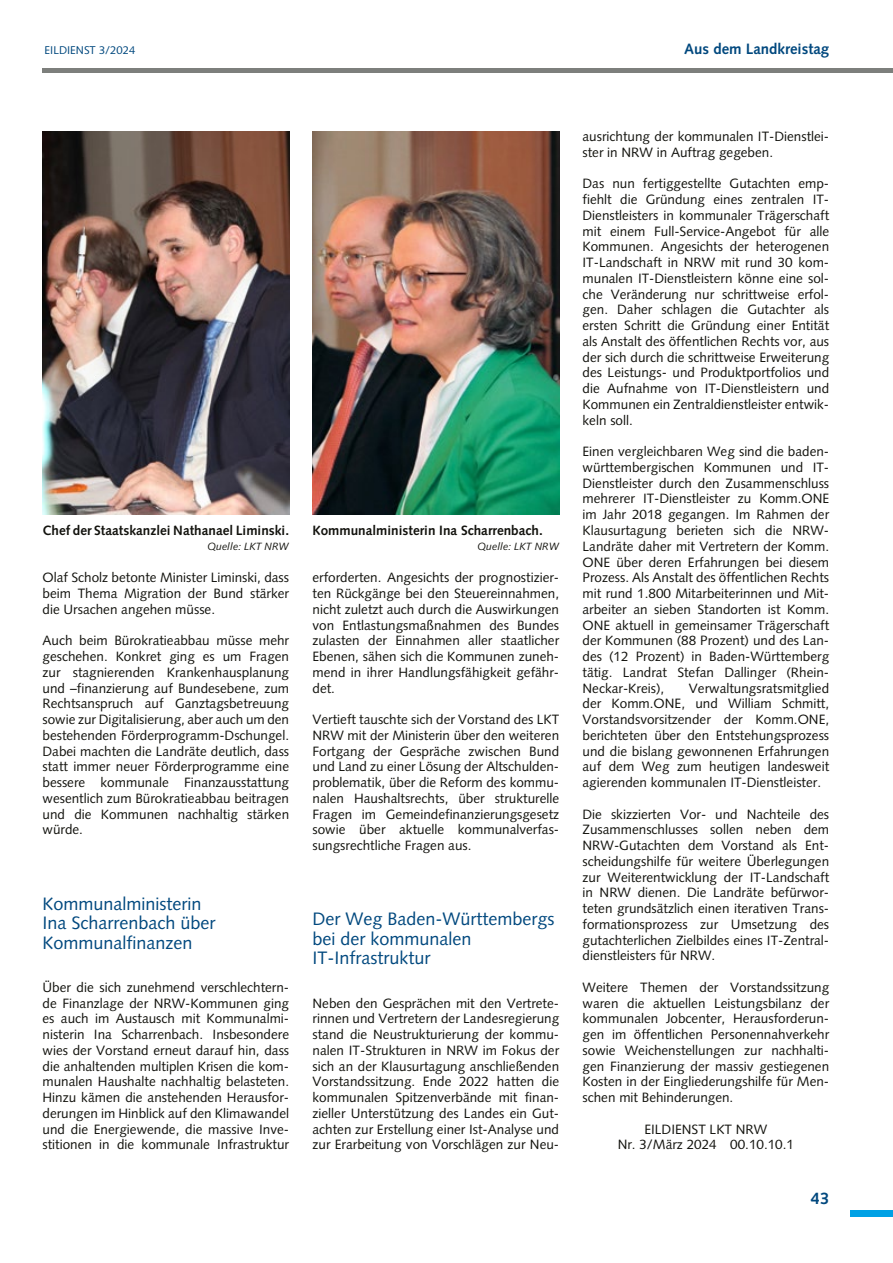
<style>
.page{position:relative;width:893px;height:1263px;background:#fff}
.page>*{position:absolute;margin:0;border:0;box-sizing:border-box;transform-origin:0 0}
.Zwischenhead_2zeilig{font:18px/19.5px "Syntax";color:#00487e}
.t1{font:700 16.5px "Syntax";color:#00487e}
.t2{font:700 15px "Syntax";color:#00487e}
.Bodytext{font:13.5px/15.8px "Syntax";color:#12120d;text-align:justify}
.Bildtext{font:700 13.5px "Syntax";color:#12120d}
.t3{font:11.25px "Syntax";color:#00487e}
.Bildtext-2{font:italic 10.5px "Syntax";color:#12120d}
</style>
<div class="page">
<hr style="left:43px;top:68px;width:850px;height:4px;background:#7d7f7c">
<div style="left:850px;top:1210px;width:43px;height:6px;background:#00a1e5"></div>
<img style="left:313px;top:132px;width:246px;height:382px">
<img style="left:43px;top:132px;width:246px;height:382px">
<p class="t3" style="left:45px;top:43px;width:92px">EILDIENST 3/2024</p>
<p class="t2" style="left:684px;top:40px;width:146px">Aus dem Landkreistag</p>
<p class="Bildtext" style="left:43px;top:523px;width:248px">Chef der Staatskanzlei Nathanael Liminski.</p>
<p class="Bildtext-2" style="left:207px;top:540px;width:83px">Quelle: LKT NRW</p>
<p class="Bodytext" style="left:43px;top:570px;width:248px">Olaf Scholz betonte Minister Liminski, dass beim Thema Migration der Bund stärker die Ursachen angehen müsse.</p>
<p class="Bodytext" style="left:43px;top:633px;width:248px">Auch beim Bürokratieabbau müsse mehr geschehen. Konkret ging es um Fragen zur stagnierenden Krankenhausplanung und –finanzierung auf Bundesebene, zum Rechtsanspruch auf Ganztagsbetreuung sowie zur Digitalisierung, aber auch um den bestehenden Förderprogramm-Dschungel.<br>Dabei machten die Landräte deutlich, dass statt immer neuer Förderprogramme eine bessere kommunale Finanzausstattung wesentlich zum Bürokratieabbau beitragen und die Kommunen nachhaltig stärken würde.</p>
<p class="Zwischenhead_2zeilig" style="left:43px;top:894px;width:175px">Kommunalministerin<br>Ina Scharrenbach über<br>Kommunalfinanzen</p>
<p class="Bodytext" style="left:43px;top:979px;width:248px">Über die sich zunehmend verschlechtern&shy;de Finanzlage der NRW-Kommunen ging es auch im Austausch mit Kommunalmi&shy;nisterin Ina Scharrenbach. Insbesondere wies der Vorstand erneut darauf hin, dass die anhaltenden multiplen Krisen die kom&shy;munalen Haushalte nachhaltig belasteten.<br>Hinzu kämen die anstehenden Herausfor&shy;derungen im Hinblick auf den Klimawandel und die Energiewende, die massive Inve&shy;stitionen in die kommunale Infrastruktur</p>
<p class="Bildtext" style="left:313px;top:523px;width:232px">Kommunalministerin Ina Scharrenbach.</p>
<p class="Bildtext-2" style="left:477px;top:540px;width:83px">Quelle: LKT NRW</p>
<p class="Bodytext" style="left:313px;top:570px;width:248px">erforderten. Angesichts der prognostizier&shy;ten Rückgänge bei den Steuereinnahmen, nicht zuletzt auch durch die Auswirkungen von Entlastungsmaßnahmen des Bundes zulasten der Einnahmen aller staatlicher Ebenen, sähen sich die Kommunen zuneh&shy;mend in ihrer Handlungsfähigkeit gefähr&shy;det.</p>
<p class="Bodytext" style="left:313px;top:711px;width:248px">Vertieft tauschte sich der Vorstand des LKT NRW mit der Ministerin über den weiteren Fortgang der Gespräche zwischen Bund und Land zu einer Lösung der Altschulden&shy;problematik, über die Reform des kommu&shy;nalen Haushaltsrechts, über strukturelle Fragen im Gemeindefinanzierungsgesetz sowie über aktuelle kommunalverfas&shy;sungsrechtliche Fragen aus.</p>
<p class="Zwischenhead_2zeilig" style="left:313px;top:909px;width:244px">Der Weg Baden-Württembergs bei der kommunalen<br>IT-Infrastruktur</p>
<p class="Bodytext" style="left:313px;top:995px;width:248px">Neben den Gesprächen mit den Vertrete&shy;rinnen und Vertretern der Landesregierung stand die Neustrukturierung der kommu&shy;nalen IT-Strukturen in NRW im Fokus der sich an der Klausurtagung anschließenden Vorstandssitzung. Ende 2022 hatten die kommunalen Spitzenverbände mit finan&shy;zieller Unterstützung des Landes ein Gut&shy;achten zur Erstellung einer Ist-Analyse und zur Erarbeitung von Vorschlägen zur Neu-</p>
<p class="Bodytext" style="left:583px;top:129px;width:248px">ausrichtung der kommunalen IT-Dienstlei&shy;ster in NRW in Auftrag gegeben.</p>
<p class="Bodytext" style="left:583px;top:176px;width:248px">Das nun fertiggestellte Gutachten emp&shy;fiehlt die Gründung eines zentralen IT-Dienstleisters in kommunaler Trägerschaft mit einem Full-Service-Angebot für alle Kommunen. Angesichts der heterogenen IT-Landschaft in NRW mit rund 30 kom&shy;munalen IT-Dienstleistern könne eine sol&shy;che Veränderung nur schrittweise erfol&shy;gen. Daher schlagen die Gutachter als ersten Schritt die Gründung einer Entität als Anstalt des öffentlichen Rechts vor, aus der sich durch die schrittweise Erweiterung des Leistungs- und Produktportfolios und die Aufnahme von IT-Dienstleistern und Kommunen ein Zentraldienstleister entwic&shy;keln soll.</p>
<p class="Bodytext" style="left:583px;top:444px;width:248px">Einen vergleichbaren Weg sind die baden&shy;württembergischen Kommunen und IT-Dienstleister durch den Zusammenschluss mehrerer IT-Dienstleister zu Komm.ONE im Jahr 2018 gegangen. Im Rahmen der Klausurtagung berieten sich die NRW-Landräte daher mit Vertretern der Komm.<br>ONE über deren Erfahrungen bei diesem Prozess. Als Anstalt des öffentlichen Rechts mit rund 1.800 Mitarbeiterinnen und Mit&shy;arbeiter an sieben Standorten ist Komm.<br>ONE aktuell in gemeinsamer Trägerschaft der Kommunen (88 Prozent) und des Lan&shy;des (12 Prozent) in Baden-Württemberg tätig. Landrat Stefan Dallinger (Rhein-Neckar-Kreis),</p>
<p class="Bodytext" style="left:583px;top:680px;width:248px;text-indent:106px">Verwaltungsratsmitglied der Komm.ONE, und William Schmitt, Vorstandsvorsitzender der Komm.ONE, berichteten über den Entstehungsprozess und die bislang gewonnenen Erfahrungen auf dem Weg zum heutigen landesweit agierenden kommunalen IT-Dienstleister.</p>
<p class="Bodytext" style="left:583px;top:806px;width:248px">Die skizzierten Vor- und Nachteile des Zusammenschlusses sollen neben dem NRW-Gutachten dem Vorstand als Ent&shy;scheidungshilfe für weitere Überlegungen zur Weiterentwicklung der IT-Landschaft in NRW dienen. Die Landräte befürwor&shy;teten grundsätzlich einen iterativen Trans&shy;formationsprozess zur Umsetzung des gutachterlichen Zielbildes eines IT-Zentral&shy;dienstleisters für NRW.</p>
<p class="Bodytext" style="left:583px;top:979px;width:248px">Weitere Themen der Vorstandssitzung waren die aktuellen Leistungsbilanz der kommunalen Jobcenter, Herausforderun&shy;gen im öffentlichen Personennahverkehr sowie Weichenstellungen zur nachhalti&shy;gen Finanzierung der massiv gestiegenen Kosten in der Eingliederungshilfe für Men&shy;schen mit Behinderungen.</p>
<p class="Bodytext" style="left:644px;top:1121px;width:125px">EILDIENST LKT NRW</p>
<p class="Bodytext" style="left:618px;top:1137px;width:178px">Nr. 3/März 2024 00.10.10.1</p>
<p class="t1" style="left:811px;top:1189px;width:20px">43</p>
</div>
